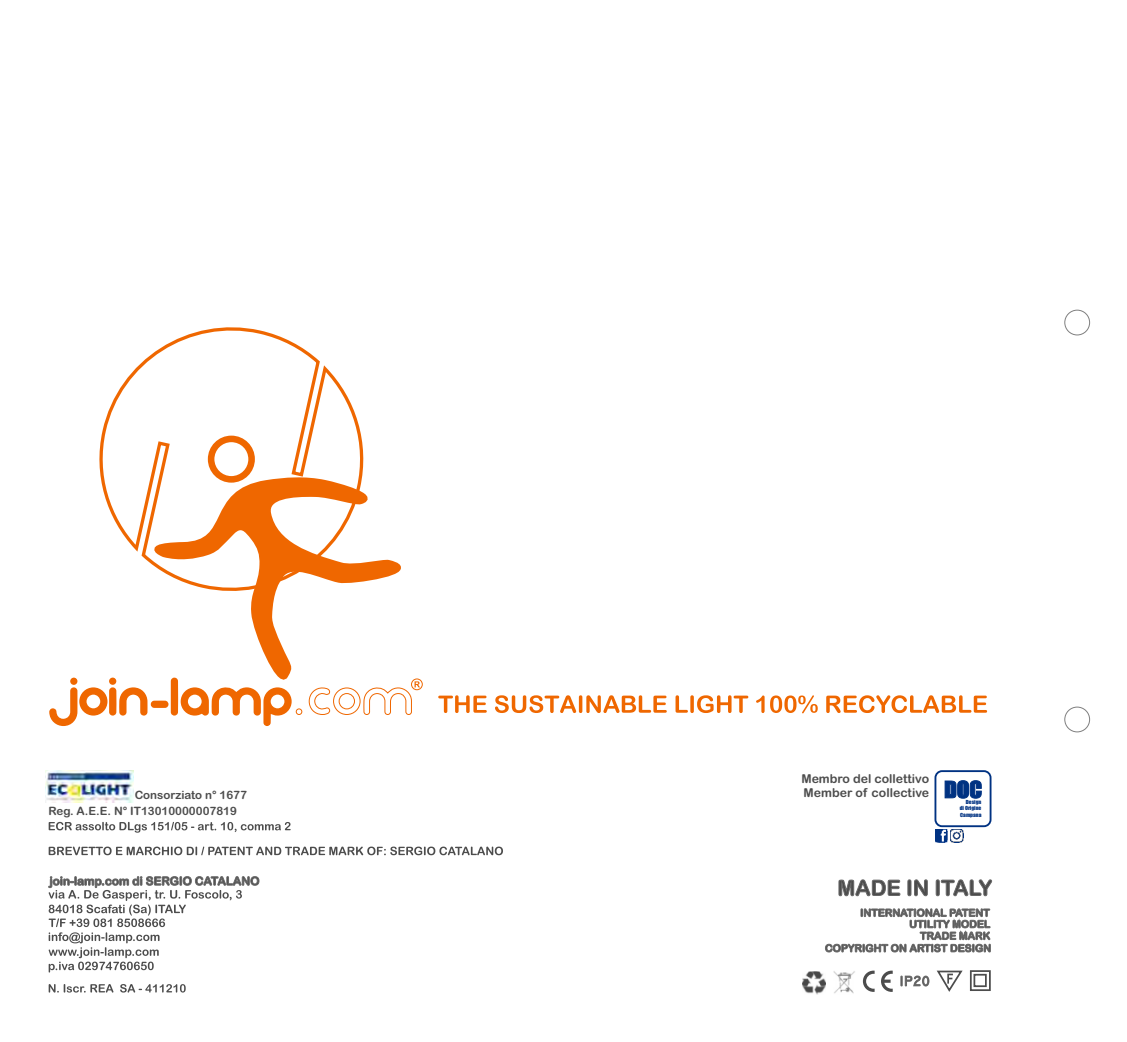
<style>
.page{position:relative;width:1127px;height:1042px;background:#fff}
.page>*{position:absolute;margin:0;border:0;box-sizing:border-box;transform-origin:0 0}
.t1{font:12.25px/14.2px "Arial Rounded MT Bold";color:#4c4c4c}
.t2{font:11.55px/15.8px "Arial Rounded MT Bold";color:#4c4c4c}
.t3{font:5.08px/6.3px "Impact";color:#003282;text-align:justify;scale:1.06 1}
</style>
<div class="page">
<svg style="left:99px;top:327px;width:265px;height:225px"></svg>
<svg style="left:140px;top:468px;width:283px;height:222px"></svg>
<svg style="left:49px;top:677px;width:243px;height:49px"></svg>
<div style="left:296px;top:708px;width:6px;height:7px;border:1px solid #ef6700;border-radius:50%"></div>
<div style="left:411px;top:678px;width:11px;height:12px;border:1px solid #ef6700;border-radius:50%"></div>
<svg style="left:308px;top:681px;width:112px;height:34px"></svg>
<div style="left:208px;top:436px;width:47px;height:47px;border:7px solid #ef6700;border-radius:50%"></div>
<svg style="left:438px;top:695px;width:379px;height:18px"></svg>
<svg style="left:826px;top:695px;width:160px;height:18px"></svg>
<div style="left:1064px;top:310px;width:25px;height:25px;border:1px solid #7f7f7f;border-radius:50%"></div>
<div style="left:1064px;top:707px;width:25px;height:25px;border:1px solid #7f7f7f;border-radius:50%"></div>
<img style="left:802px;top:971px;width:23px;height:23px">
<img style="left:833px;top:971px;width:22px;height:23px">
<svg style="left:862px;top:970px;width:12px;height:22px"></svg>
<svg style="left:881px;top:970px;width:11px;height:22px"></svg>
<svg style="left:900px;top:975px;width:29px;height:11px"></svg>
<svg style="left:838px;top:879px;width:153px;height:17px"></svg>
<svg style="left:825px;top:908px;width:165px;height:44px"></svg>
<svg style="left:936px;top:970px;width:27px;height:22px"></svg>
<div style="left:969px;top:970px;width:21px;height:21px;border:2px solid #4c4c4c"></div>
<div style="left:973px;top:974px;width:13px;height:13px;border:2px solid #4c4c4c"></div>
<svg style="left:48px;top:876px;width:211px;height:96px"></svg>
<svg style="left:49px;top:846px;width:454px;height:9px"></svg>
<svg style="left:49px;top:822px;width:241px;height:10px"></svg>
<svg style="left:49px;top:984px;width:137px;height:8px"></svg>
<img style="left:45px;top:770px;width:88px;height:32px">
<div style="left:934px;top:770px;width:57px;height:57px;border:2px solid #003282;border-radius:7px"></div>
<svg style="left:944px;top:780px;width:37px;height:19px"></svg>
<svg style="left:935px;top:829px;width:27px;height:13px"></svg>
<p class="t1" style="left:801px;top:772px;width:129px">Membro del collettivo<br>Member of collective</p>
<p class="t2" style="left:49px;top:788px;width:200px;text-indent:86px">Consorziato n° 1677<br>Reg. A.E.E. N° IT13010000007819</p>
<p class="t3" style="left:959px;top:799px;width:22px;text-indent:6px">Design di Origine Campana</p>
</div>
